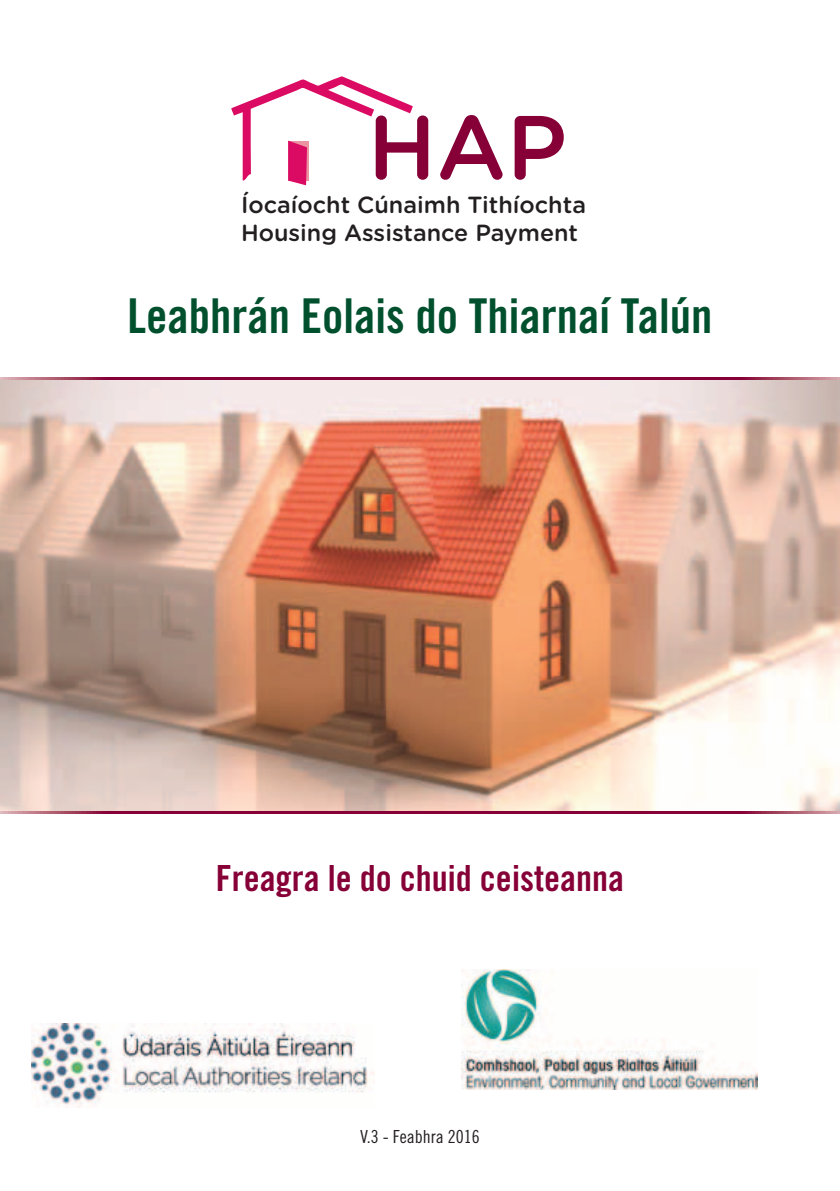
<style>
.page{position:relative;width:840px;height:1191px;background:#fff}
.page>*{position:absolute;margin:0;border:0;box-sizing:border-box;transform-origin:0 0}
.t1{font:48px "Trade Gothic Bold Cond Twenty";color:#00502e}
.t2{font:36px "Trade Gothic Bold Cond Twenty";color:#860037}
.t3{font:500 23.4px/28px "Gotham Rounded";color:#231f20}
.t4{font:18px "Trade Gothic Cond Eighteen";color:#231f20}
</style>
<div class="page">
<img style="left:32px;top:1023px;width:342px;height:84px">
<img style="left:461px;top:970px;width:296px;height:119px">
<img style="left:0;top:380px;width:839px;height:430px">
<svg style="left:440px;top:115px;width:62px;height:65px"></svg>
<svg style="left:514px;top:116px;width:49px;height:64px"></svg>
<svg style="left:231px;top:76px;width:197px;height:109px"></svg>
<p class="t3" style="left:241px;top:190px;width:346px">Íocaíocht Cúnaimh Tithíochta<br>Housing Assistance Payment</p>
<h1 class="t1" style="left:127px;top:287px;width:586px">Leabhrán Eolais do Thiarnaí Talún</h1>
<h2 class="t2" style="left:216px;top:855px;width:409px">Freagra le do chuid ceisteanna</h2>
<p class="t4" style="left:360px;top:1126px;width:121px">V.3 - Feabhra 2016</p>
</div>
